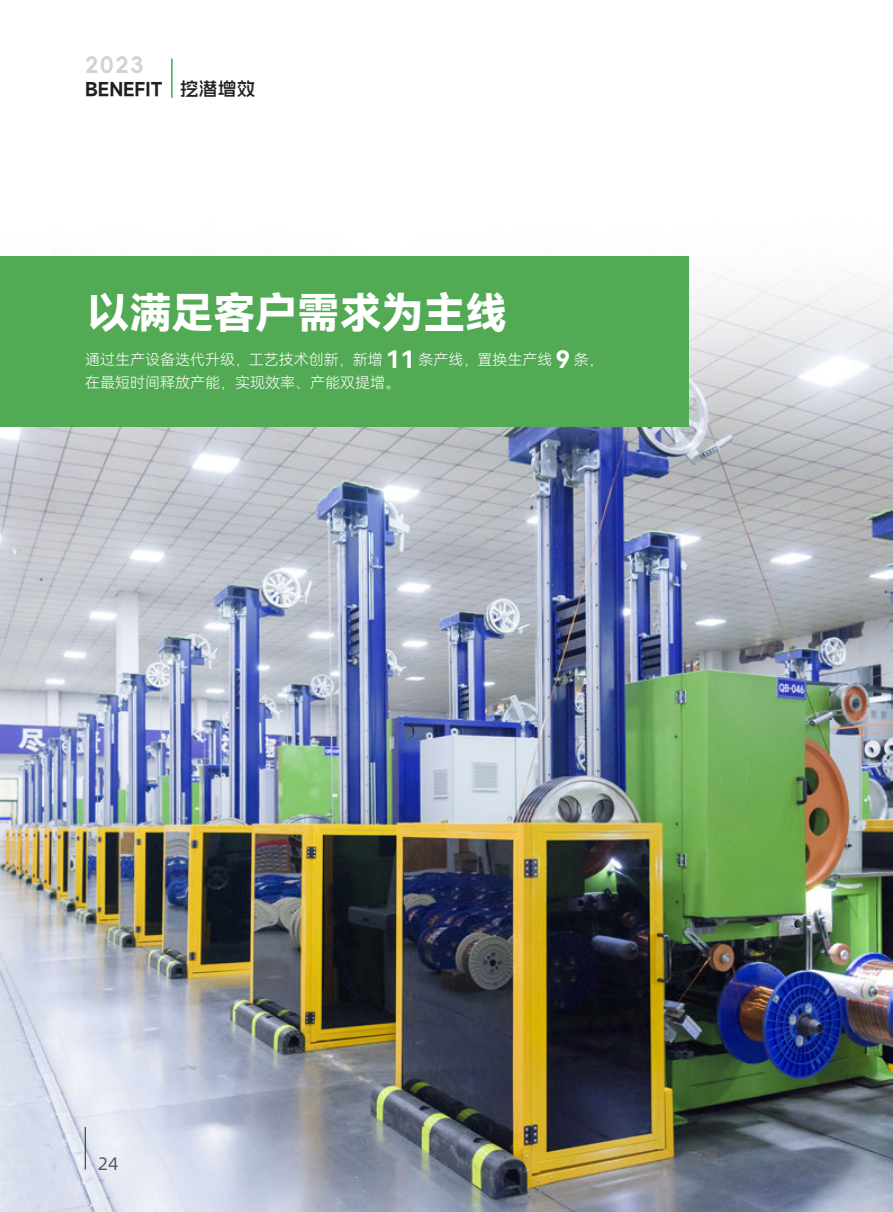
<style>
.page{position:relative;width:893px;height:1212px;background:#fff}
.page>*{position:absolute;margin:0;border:0;box-sizing:border-box;transform-origin:0 0}
.t1{font:42px "Harmony OS Sans SC Black";color:#fff}
.t2{font:100 22.5px "Alimama Fang Yuan Ti VF";color:#d1d2d4}
.t3{font:600 18px "Mi Sans";color:#231f20}
.t4{font:18px "Alibaba Sans";color:#57585a}
.t5{font:15px/22.5px "Harmony OS Sans SC Light";color:#fff}
.s1{font-family:"Alimama Fang Yuan Ti VF";font-weight:100}
.s2{font-family:"Harmony OS Sans SC Bold";font-size:24px}
</style>
<div class="page">
<hr style="left:171px;top:58px;width:2px;height:40px;background:#40ae49">
<img style="left:0;top:275px;width:893px;height:937px">
<div style="left:0;top:256px;width:689px;height:170px;background:#52aa54"></div>
<hr style="left:85px;top:1127px;width:1px;height:42px;background:#231f20">
<h2 class="t2" style="left:85px;top:53px;width:60px">2023</h2>
<p class="t3" style="left:85px;top:77px;width:172px">BENEFIT <span class="s1">挖潜增效</span></p>
<p class="t1" style="left:87px;top:284px;width:421px">以满足客户需求为主线</p>
<p class="t5" style="left:85px;top:348px;width:520px">通过生产设备迭代升级，工艺技术创新，新增 <span class="s2">11</span> 条产线，置换生产线 <span class="s2">9</span> 条，在最短时间释放产能，实现效率、产能双提增。</p>
<p class="t4" style="left:98px;top:1150px;width:22px">24</p>
</div>
